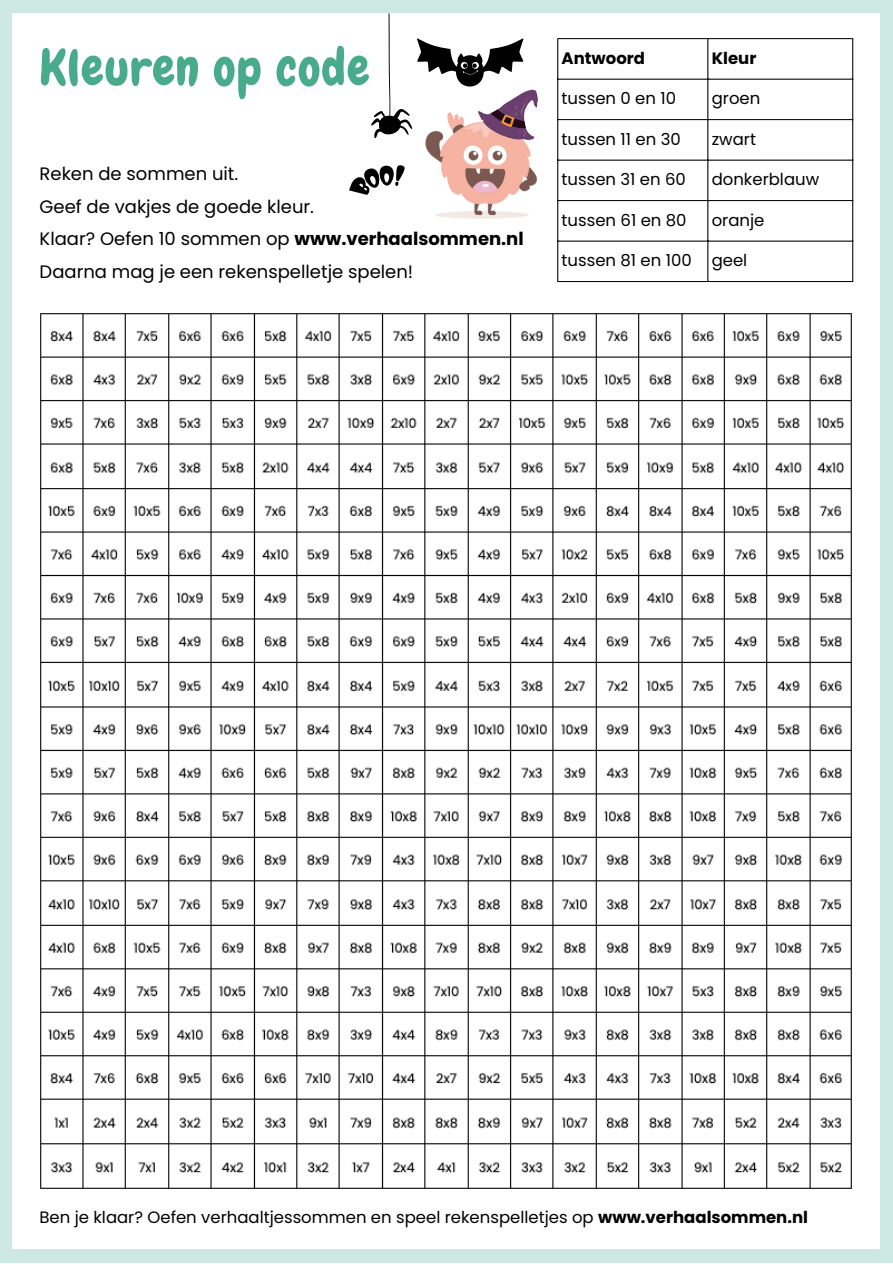
<style>
.page{position:relative;width:893px;height:1264px;background:#fff}
.page>*{position:absolute;margin:0;border:0;box-sizing:border-box;transform-origin:0 0}
.t1{font:50.25px "Chewy";letter-spacing:.02em;color:#48ab8b}
.t2{font:18px "Poppins";color:#000}
.t3{font:16.5px "Poppins";color:#000}
.t4{font:700 16.5px "Poppins";color:#000}
.s1{font-weight:700}
</style>
<div class="page">
<div style="left:0;top:0;width:892px;height:1262px;background:#cee8e2"></div>
<div style="left:13px;top:13px;width:867px;height:1235px;background:#fff"></div>
<hr style="left:557px;top:39px;width:1px;height:242px;background:#000">
<hr style="left:707px;top:39px;width:1px;height:242px;background:#000">
<hr style="left:852px;top:39px;width:1px;height:242px;background:#000">
<hr style="left:557px;top:38px;width:296px;height:1px;background:#000">
<hr style="left:557px;top:79px;width:296px;height:1px;background:#000">
<hr style="left:557px;top:119px;width:296px;height:1px;background:#000">
<hr style="left:557px;top:160px;width:296px;height:1px;background:#000">
<hr style="left:557px;top:200px;width:296px;height:1px;background:#000">
<hr style="left:557px;top:241px;width:296px;height:1px;background:#000">
<hr style="left:557px;top:281px;width:296px;height:1px;background:#000">
<svg style="left:349px;top:165px;width:56px;height:30px"></svg>
<img style="left:425px;top:145px;width:111px;height:74px">
<svg style="left:371px;top:13px;width:167px;height:132px"></svg>
<img style="left:40px;top:313px;width:812px;height:876px">
<p class="t1" style="left:40px;top:36px;width:331px">Kleuren op code</p>
<p class="t2" style="left:40px;top:161px;width:200px">Reken de sommen uit.</p>
<p class="t2" style="left:40px;top:194px;width:276px">Geef de vakjes de goede kleur.</p>
<p class="t2" style="left:40px;top:226px;width:485px">Klaar? Oefen 10 sommen op <span class="s1">www.verhaalsommen.nl</span></p>
<p class="t2" style="left:40px;top:259px;width:375px">Daarna mag je een rekenspelletje spelen!</p>
<p class="t4" style="left:561px;top:46px;width:85px">Antwoord</p>
<p class="t4" style="left:711px;top:46px;width:46px">Kleur</p>
<p class="t3" style="left:561px;top:87px;width:116px">tussen 0 en 10</p>
<p class="t3" style="left:711px;top:87px;width:50px">groen</p>
<p class="t3" style="left:561px;top:127px;width:121px">tussen 11 en 30</p>
<p class="t3" style="left:711px;top:127px;width:46px">zwart</p>
<p class="t3" style="left:561px;top:168px;width:126px">tussen 31 en 60</p>
<p class="t3" style="left:711px;top:168px;width:109px">donkerblauw</p>
<p class="t3" style="left:561px;top:208px;width:126px">tussen 61 en 80</p>
<p class="t3" style="left:711px;top:208px;width:54px">oranje</p>
<p class="t3" style="left:561px;top:249px;width:132px">tussen 81 en 100</p>
<p class="t3" style="left:711px;top:249px;width:37px">geel</p>
<p class="t3" style="left:39px;top:1205px;width:770px">Ben je klaar? Oefen verhaaltjessommen en speel rekenspelletjes op <span class="s1">www.verhaalsommen.nl</span></p>
</div>
